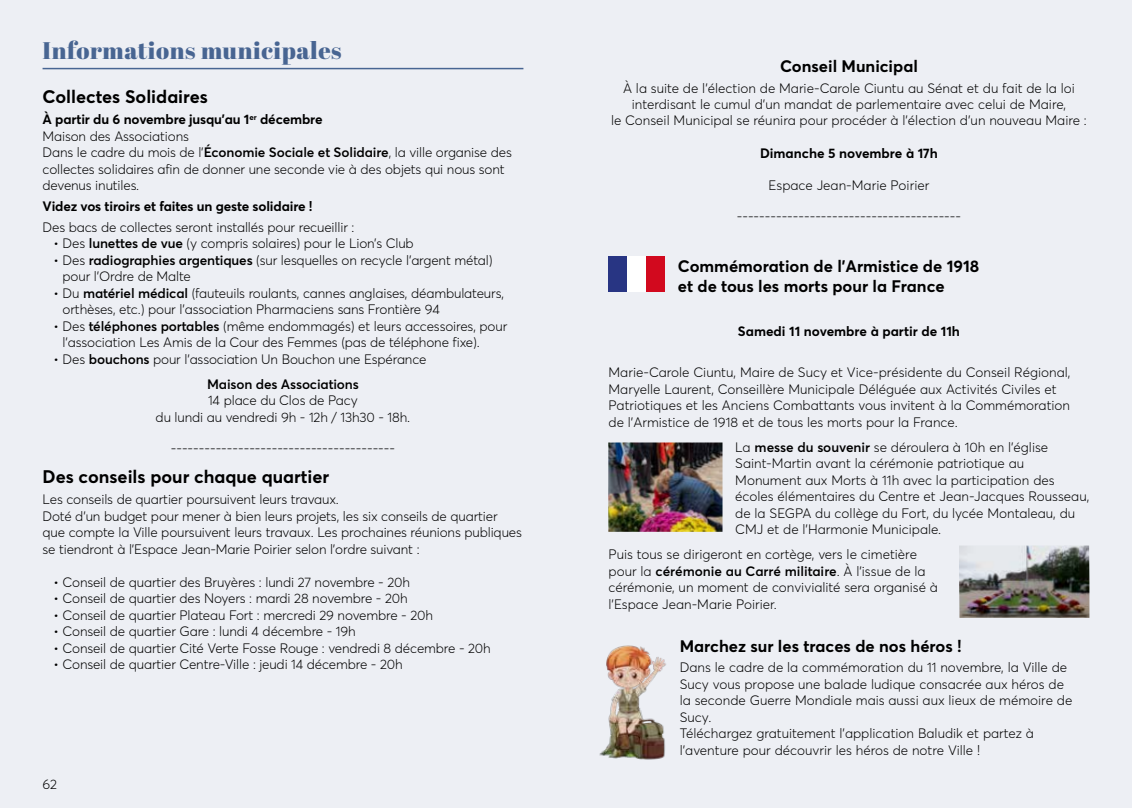
<style>
.page{position:relative;width:1132px;height:808px;background:#fff}
.page>*{position:absolute;margin:0;border:0;box-sizing:border-box;transform-origin:0 0}
.t1{font:24px "Abril Fatface";letter-spacing:.025em;color:#486592}
.t2{font:700 18px "AVERTABGDEFOU";color:#000}
.t3{font:700 16.5px/19.8px "AVERTABGDEFOU";color:#000}
.t4{font:300 13.5px/16.5px "AVERTABGDEFOU";letter-spacing:-.01em;color:#000}
.t5{font:700 13.5px "AVERTABGDEFOU";letter-spacing:-.01em;color:#000}
.s1{font-weight:700}
.s2{font-weight:600}
</style>
<div class="page">
<div style="left:0;top:0;width:1131px;height:808px;background:#edeff4"></div>
<hr style="left:43px;top:68px;width:480px;height:1px;background:#486592">
<img style="left:599px;top:645px;width:67px;height:115px">
<div style="left:608px;top:257px;width:19px;height:35px;background:#283583"></div>
<div style="left:627px;top:257px;width:18px;height:35px;background:#fff"></div>
<div style="left:645px;top:257px;width:19px;height:35px;background:#d2091e"></div>
<img style="left:959px;top:545px;width:130px;height:73px">
<img style="left:608px;top:442px;width:114px;height:90px">
<h1 class="t1" style="left:43px;top:34px;width:300px">Informations municipales</h1>
<h2 class="t2" style="left:43px;top:86px;width:167px">Collectes Solidaires</h2>
<p class="t4" style="left:43px;top:111px;width:470px"><span class="s1">À partir du 6 novembre jusqu’au 1</span><sup>er</sup> <span class="s1">décembre<br></span>Maison des Associations<br>Dans le cadre du mois de l’<span class="s2">Économie Sociale et Solidaire</span>, la ville organise des collectes solidaires afin de donner une seconde vie à des objets qui nous sont devenus inutiles.</p>
<p class="t5" style="left:43px;top:198px;width:271px">Videz vos tiroirs et faites un geste solidaire !</p>
<p class="t4" style="left:43px;top:219px;width:313px">Des bacs de collectes seront installés pour recueillir :</p>
<p class="t4" style="left:54px;top:235px;width:361px">• Des <span class="s2">lunettes de vue</span> (y compris solaires) pour le Lion’s Club</p>
<p class="t4" style="left:63px;top:252px;width:431px;text-indent:-9px">• Des <span class="s2">radiographies argentiques</span> (sur lesquelles on recycle l'argent métal) pour l'Ordre de Malte</p>
<p class="t4" style="left:63px;top:285px;width:443px;text-indent:-9px">• Du <span class="s2">matériel médical</span> (fauteuils roulants, cannes anglaises, déambulateurs, orthèses, etc.) pour l'association Pharmaciens sans Frontière 94</p>
<p class="t4" style="left:63px;top:318px;width:446px;text-indent:-9px">• Des <span class="s2">téléphones portables</span> (même endommagés) et leurs accessoires, pour l'association Les Amis de la Cour des Femmes (pas de téléphone fixe).</p>
<p class="t4" style="left:207px;top:346px;width:221px;line-height:25px;text-indent:-153px">• Des <span class="s2">bouchons</span> pour l’association Un Bouchon une Espérance<br><span class="s2">Maison des Associations</span></p>
<p class="t4" style="left:156px;top:392px;width:256px;text-align:center">14 place du Clos de Pacy<br>du lundi au vendredi 9h - 12h / 13h30 - 18h.</p>
<p class="t4" style="left:171px;top:440px;width:226px">----------------------------------------</p>
<h2 class="t2" style="left:43px;top:465px;width:288px">Des conseils pour chaque quartier</h2>
<p class="t4" style="left:43px;top:491px;width:481px">Les conseils de quartier poursuivent leurs travaux.<br>Doté d’un budget pour mener à bien leurs projets, les six conseils de quartier que compte la Ville poursuivent leurs travaux. Les prochaines réunions publiques se tiendront à l’Espace Jean-Marie Poirier selon l’ordre suivant :</p>
<p class="t4" style="left:54px;top:573px;width:358px">• Conseil de quartier des Bruyères : lundi 27 novembre - 20h</p>
<p class="t4" style="left:54px;top:590px;width:355px">• Conseil de quartier des Noyers : mardi 28 novembre - 20h</p>
<p class="t4" style="left:54px;top:606px;width:381px">• Conseil de quartier Plateau Fort : mercredi 29 novembre - 20h</p>
<p class="t4" style="left:54px;top:623px;width:304px">• Conseil de quartier Gare : lundi 4 décembre - 19h</p>
<p class="t4" style="left:54px;top:639px;width:438px">• Conseil de quartier Cité Verte Fosse Rouge : vendredi 8 décembre - 20h</p>
<p class="t4" style="left:54px;top:656px;width:350px">• Conseil de quartier Centre-Ville : jeudi 14 décembre - 20h</p>
<p class="t4" style="left:43px;top:776px;width:16px">62</p>
<p class="t3" style="left:779px;top:56px;width:139px">Conseil Municipal</p>
<p class="t4" style="left:611px;top:80px;width:477px;text-align:center">À la suite de l'élection de Marie-Carole Ciuntu au Sénat et du fait de la loi interdisant le cumul d'un mandat de parlementaire avec celui de Maire,<br>le Conseil Municipal se réunira pour procéder à l'élection d'un nouveau Maire :</p>
<p class="t5" style="left:759px;top:144px;width:179px">Dimanche 5 novembre à 17h</p>
<p class="t4" style="left:768px;top:177px;width:162px">Espace Jean-Marie Poirier</p>
<p class="t4" style="left:736px;top:208px;width:226px">----------------------------------------</p>
<p class="t3" style="left:677px;top:256px;width:303px">Commémoration de l’Armistice de 1918 et de tous les morts pour la France</p>
<p class="t5" style="left:737px;top:323px;width:223px">Samedi 11 novembre à partir de 11h</p>
<p class="t4" style="left:608px;top:364px;width:463px">Marie-Carole Ciuntu, Maire de Sucy et Vice-présidente du Conseil Régional, Maryelle Laurent, Conseillère Municipale Déléguée aux Activités Civiles et Patriotiques et les Anciens Combattants vous invitent à la Commémoration de l’Armistice de 1918 et de tous les morts pour la France.</p>
<p class="t4" style="left:735px;top:439px;width:355px">La <span class="s2">messe du souvenir</span> se déroulera à 10h en l’église Saint-Martin avant la cérémonie patriotique au Monument aux Morts à 11h avec la participation des écoles élémentaires du Centre et Jean-Jacques Rousseau, de la SEGPA du collège du Fort, du lycée Montaleau, du CMJ et de l’Harmonie Municipale.</p>
<p class="t4" style="left:608px;top:546px;width:331px">Puis tous se dirigeront en cortège, vers le cimetière pour la <span class="s2">cérémonie au Carré militaire</span>. À l’issue de la cérémonie, un moment de convivialité sera organisé à l’Espace Jean-Marie Poirier.</p>
<p class="t3" style="left:679px;top:635px;width:283px">Marchez sur les traces de nos héros !</p>
<p class="t4" style="left:679px;top:659px;width:394px">Dans le cadre de la commémoration du 11 novembre, la Ville de Sucy vous propose une balade ludique consacrée aux héros de la seconde Guerre Mondiale mais aussi aux lieux de mémoire de Sucy.<br>Téléchargez gratuitement l’application Baludik et partez à l’aventure pour découvrir les héros de notre Ville !</p>
</div>
